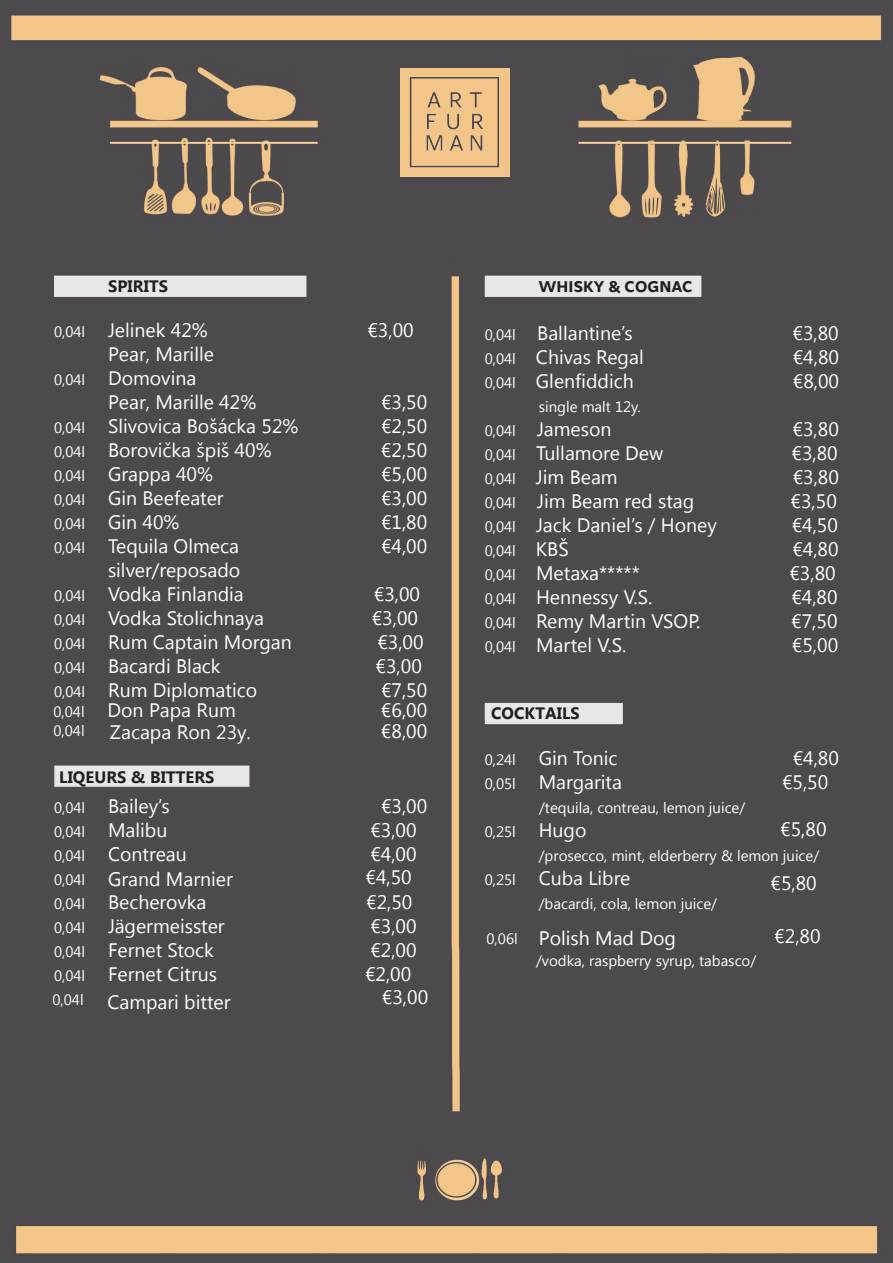
<style>
.page{position:relative;width:893px;height:1263px;background:#fff}
.page>*{position:absolute;margin:0;border:0;box-sizing:border-box;transform-origin:0 0}
.t1{font:19.5px "Segoe UI";color:#fff}
.Paragraph_Style_16{font:700 16.5px "Segoe UI";letter-spacing:.005em;color:#231f20}
.Paragraph_Style_16-2{font:700 16.5px "Samo Sans";letter-spacing:.005em;color:#231f20}
.t2{font:15px "Segoe UI";color:#fff}
.s1{font-size:15px}
.s2{font-size:19.5px}
</style>
<div class="page">
<img style="left:0;top:0;width:893px;height:1263px">
<div style="left:400px;top:68px;width:109px;height:108px;background:#f3c589"></div>
<img style="left:409px;top:77px;width:91px;height:91px">
<div style="left:54px;top:276px;width:252px;height:21px;background:#e6e7e9"></div>
<div style="left:54px;top:765px;width:195px;height:22px;background:#e6e7e9"></div>
<div style="left:485px;top:276px;width:216px;height:21px;background:#e6e7e9"></div>
<div style="left:485px;top:703px;width:138px;height:21px;background:#e6e7e9"></div>
<p class="Paragraph_Style_16" style="left:108px;top:274px;width:62px">SPIRITS</p>
<p class="t2" style="left:54px;top:322px;width:33px">0,04l</p>
<p class="t1" style="left:108px;top:317px;width:101px">Jelinek 42%</p>
<p class="t1" style="left:367px;top:317px;width:48px">€3,00</p>
<p class="t1" style="left:108px;top:341px;width:107px">Pear, Marille</p>
<p class="t1" style="left:54px;top:365px;width:144px"><span class="s1">0,04l</span> Domovina</p>
<p class="t1" style="left:108px;top:389px;width:150px">Pear, Marille 42%</p>
<p class="t1" style="left:381px;top:389px;width:48px">€3,50</p>
<p class="t1" style="left:54px;top:413px;width:246px"><span class="s1">0,04l</span> Slivovica Bošácka 52%</p>
<p class="t1" style="left:381px;top:413px;width:48px">€2,50</p>
<p class="t1" style="left:54px;top:437px;width:219px"><span class="s1">0,04l</span> Borovička špiš 40%</p>
<p class="t1" style="left:381px;top:437px;width:48px">€2,50</p>
<p class="t1" style="left:54px;top:461px;width:160px"><span class="s1">0,04l</span> Grappa 40%</p>
<p class="t1" style="left:381px;top:461px;width:48px">€5,00</p>
<p class="t1" style="left:54px;top:485px;width:171px"><span class="s1">0,04l</span> Gin Beefeater</p>
<p class="t1" style="left:381px;top:485px;width:48px">€3,00</p>
<p class="t1" style="left:54px;top:509px;width:127px"><span class="s1">0,04l</span> Gin 40%</p>
<p class="t1" style="left:381px;top:509px;width:48px">€1,80</p>
<p class="t1" style="left:54px;top:533px;width:186px"><span class="s1">0,04l</span> Tequila Olmeca</p>
<p class="t1" style="left:381px;top:533px;width:48px">€4,00</p>
<p class="t1" style="left:108px;top:557px;width:134px">silver/reposado</p>
<p class="t1" style="left:54px;top:581px;width:191px"><span class="s1">0,04l</span> Vodka Finlandia</p>
<p class="t1" style="left:374px;top:581px;width:48px">€3,00</p>
<p class="t1" style="left:54px;top:605px;width:212px"><span class="s1">0,04l</span> Vodka Stolichnaya</p>
<p class="t1" style="left:372px;top:605px;width:48px">€3,00</p>
<p class="t1" style="left:54px;top:629px;width:239px"><span class="s1">0,04l</span> Rum Captain Morgan</p>
<p class="t1" style="left:377px;top:629px;width:48px">€3,00</p>
<p class="t1" style="left:54px;top:653px;width:168px"><span class="s1">0,04l</span> Bacardi Black</p>
<p class="t1" style="left:376px;top:653px;width:48px">€3,00</p>
<p class="t1" style="left:54px;top:677px;width:205px"><span class="s1">0,04l</span> Rum Diplomatico</p>
<p class="t1" style="left:381px;top:677px;width:48px">€7,50</p>
<p class="t1" style="left:54px;top:696px;width:184px"><span class="s1">0,04l</span> Don Papa Rum</p>
<p class="t1" style="left:381px;top:697px;width:48px">€6,00</p>
<p class="t2" style="left:54px;top:721px;width:33px">0,04l</p>
<p class="t1" style="left:110px;top:718px;width:142px">Zacapa Ron 23y.</p>
<p class="t1" style="left:381px;top:717px;width:48px">€8,00</p>
<p class="Paragraph_Style_16" style="left:59px;top:765px;width:157px">LIQEURS &amp; BITTERS</p>
<p class="t1" style="left:54px;top:792px;width:117px"><span class="s1">0,04l</span> Bailey’s</p>
<p class="t1" style="left:381px;top:792px;width:48px">€3,00</p>
<p class="t1" style="left:54px;top:816px;width:115px"><span class="s1">0,04l</span> Malibu</p>
<p class="t1" style="left:370px;top:816px;width:48px">€3,00</p>
<p class="t1" style="left:54px;top:840px;width:134px"><span class="s1">0,04l</span> Contreau</p>
<p class="t1" style="left:370px;top:840px;width:48px">€4,00</p>
<p class="t2" style="left:54px;top:869px;width:33px">0,04l</p>
<p class="t1" style="left:366px;top:864px;width:48px">€4,50</p>
<p class="t1" style="left:108px;top:865px;width:126px">Grand Marnier</p>
<p class="t1" style="left:54px;top:888px;width:154px"><span class="s1">0,04l</span> Becherovka</p>
<p class="t1" style="left:366px;top:888px;width:48px">€2,50</p>
<p class="t1" style="left:54px;top:912px;width:172px"><span class="s1">0,04l</span> Jägermeisster</p>
<p class="t1" style="left:370px;top:912px;width:48px">€3,00</p>
<p class="t1" style="left:54px;top:936px;width:161px"><span class="s1">0,04l</span> Fernet Stock</p>
<p class="t1" style="left:370px;top:936px;width:48px">€2,00</p>
<p class="t1" style="left:54px;top:960px;width:165px"><span class="s1">0,04l</span> Fernet Citrus</p>
<p class="t1" style="left:365px;top:960px;width:48px">€2,00</p>
<p class="t2" style="left:53px;top:989px;width:33px">0,04l</p>
<p class="t1" style="left:382px;top:984px;width:48px">€3,00</p>
<p class="t1" style="left:108px;top:989px;width:124px">Campari bitter</p>
<p class="Paragraph_Style_16-2" style="left:539px;top:276px;width:155px">WHISKY &amp; COGNAC</p>
<p class="t1" style="left:485px;top:319px;width:150px"><span class="s1">0,04l</span> Ballantine’s</p>
<p class="t1" style="left:793px;top:319px;width:48px">€3,80</p>
<p class="t1" style="left:485px;top:343px;width:160px"><span class="s1">0,04l</span> Chivas Regal</p>
<p class="t1" style="left:793px;top:343px;width:48px">€4,80</p>
<p class="t1" style="left:485px;top:367px;width:151px"><span class="s1">0,04l</span> Glenfiddich</p>
<p class="t1" style="left:793px;top:367px;width:48px">€8,00</p>
<p class="t2" style="left:539px;top:396px;width:104px">single malt 12y.</p>
<p class="t1" style="left:485px;top:415px;width:128px"><span class="s1">0,04l</span> Jameson</p>
<p class="t1" style="left:793px;top:415px;width:48px">€3,80</p>
<p class="t1" style="left:485px;top:439px;width:180px"><span class="s1">0,04l</span> Tullamore Dew</p>
<p class="t1" style="left:791px;top:439px;width:48px">€3,80</p>
<p class="t1" style="left:485px;top:463px;width:135px"><span class="s1">0,04l</span> Jim Beam</p>
<p class="t1" style="left:793px;top:463px;width:48px">€3,80</p>
<p class="t1" style="left:485px;top:487px;width:211px"><span class="s1">0,04l</span> Jim Beam red stag</p>
<p class="t1" style="left:791px;top:487px;width:48px">€3,50</p>
<p class="t1" style="left:485px;top:511px;width:234px"><span class="s1">0,04l</span> Jack Daniel’s / Honey</p>
<p class="t1" style="left:792px;top:511px;width:48px">€4,50</p>
<p class="t2" style="left:485px;top:540px;width:86px">0,04l <span class="s2">KBŠ</span></p>
<p class="t1" style="left:792px;top:535px;width:48px">€4,80</p>
<p class="t1" style="left:485px;top:559px;width:157px"><span class="s1">0,04l</span> Metaxa*****</p>
<p class="t1" style="left:789px;top:559px;width:48px">€3,80</p>
<p class="t1" style="left:485px;top:583px;width:169px"><span class="s1">0,04l</span> Hennessy V.S.</p>
<p class="t1" style="left:791px;top:583px;width:48px">€4,80</p>
<p class="t1" style="left:485px;top:607px;width:217px"><span class="s1">0,04l</span> Remy Martin VSOP.</p>
<p class="t1" style="left:791px;top:607px;width:48px">€7,50</p>
<p class="t1" style="left:485px;top:631px;width:143px"><span class="s1">0,04l</span> Martel V.S.</p>
<p class="t1" style="left:792px;top:631px;width:48px">€5,00</p>
<p class="Paragraph_Style_16" style="left:491px;top:701px;width:90px">COCKTAILS</p>
<p class="t1" style="left:485px;top:744px;width:134px"><span class="s1">0,24l</span> Gin Tonic</p>
<p class="t1" style="left:793px;top:744px;width:48px">€4,80</p>
<p class="t1" style="left:485px;top:768px;width:139px"><span class="s1">0,05l</span> Margarita</p>
<p class="t1" style="left:782px;top:768px;width:48px">€5,50</p>
<p class="t2" style="left:539px;top:797px;width:208px">/tequila, contreau, lemon juice/</p>
<p class="t1" style="left:539px;top:816px;width:49px">Hugo</p>
<p class="t1" style="left:780px;top:815px;width:48px">€5,80</p>
<p class="t2" style="left:539px;top:845px;width:282px">/prosecco, mint, elderberry &amp; lemon juice/</p>
<p class="t1" style="left:485px;top:864px;width:147px"><span class="s1">0,25l</span> Cuba Libre</p>
<p class="t1" style="left:770px;top:870px;width:48px">€5,80</p>
<p class="t2" style="left:539px;top:893px;width:180px">/bacardi, cola, lemon juice/</p>
<p class="t1" style="left:487px;top:924px;width:191px"><span class="s1">0,06l</span> Polish Mad Dog</p>
<p class="t1" style="left:774px;top:922px;width:48px">€2,80</p>
<p class="t2" style="left:536px;top:950px;width:222px">/vodka, raspberry syrup, tabasco/</p>
</div>
